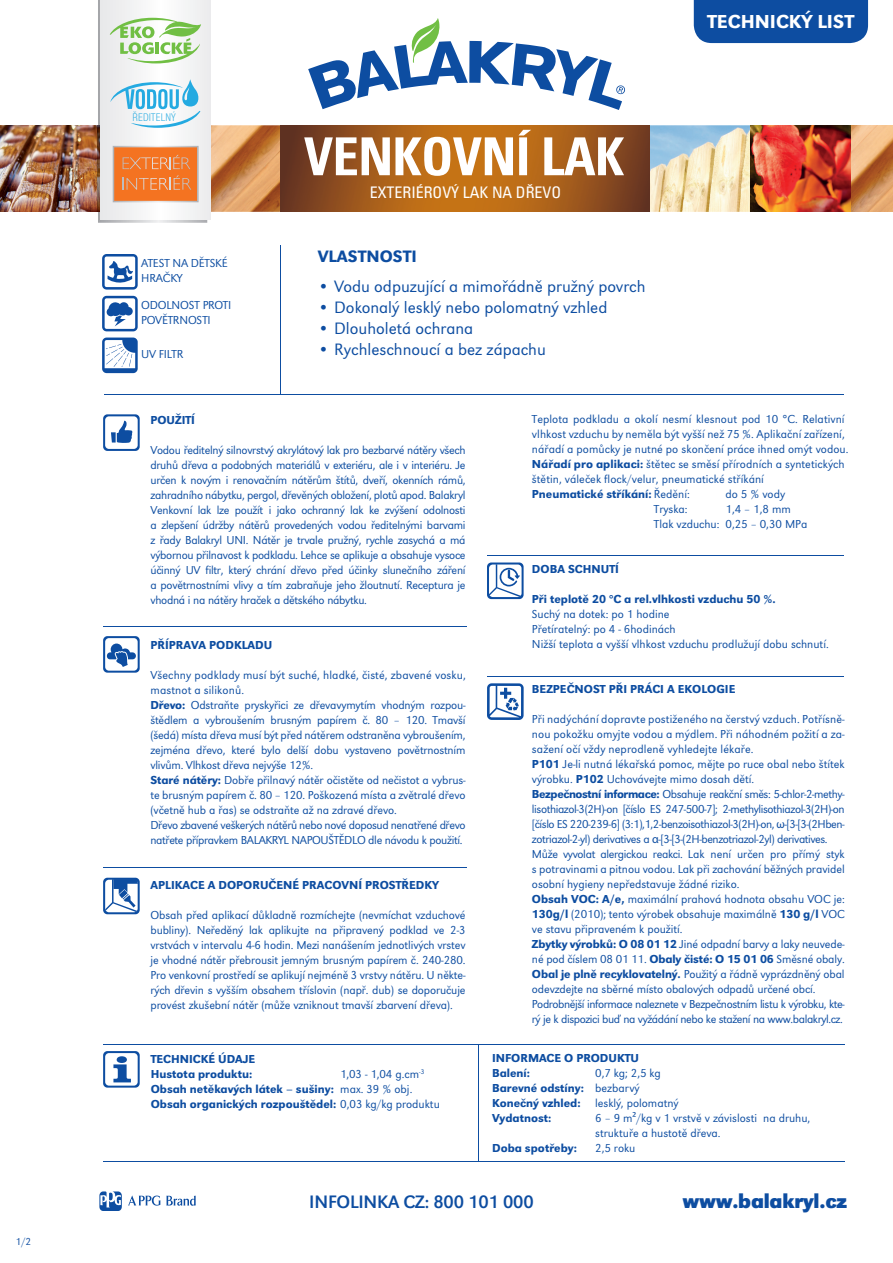
<style>
.page{position:relative;width:893px;height:1263px;background:#fff}
.page>*{position:absolute;margin:0;border:0;box-sizing:border-box;transform-origin:0 0}
.t1{font:700 condensed 52.35px "Univers CE";letter-spacing:-.01em;color:#fff}
.t2{font:700 20.85px "URW Grotesk TCE";letter-spacing:-.01em;color:#0d4da1}
.t3{font:500 19.5px "URW Grotesk TCE";color:#fff}
.t4{font:18.75px "URW Grotesk TCE";letter-spacing:-.01em;color:#0d4da1}
.t5{font:300 17.1px "URW Grotesk TCE";color:#0d4da1}
.t6{font:500 17.1px "URW Grotesk TCE";color:#0d4da1}
.t7{font:condensed 15.9px "Univers CE";color:#fff}
.t8{font:300 12px/15px "URW Grotesk TCE";letter-spacing:-.005em;color:#0d4da1}
.t9{font:500 12px/15px "URW Grotesk TCE";color:#0d4da1}
.t10{font:300 condensed 11.55px "Nimbus Sans DCE";color:#24aae1;scale:.96 1}
.t11{font:300 10.5px "URW Grotesk TCE";color:#0d4da1}
.s1{font-weight:500}
.s2{font-weight:300}
.s3{font-family:"Myriad Pro";font-weight:400}
</style>
<div class="page">
<hr style="left:104px;top:394px;width:740px;height:1px;background:#0d4da1">
<hr style="left:280px;top:245px;width:1px;height:148px;background:#0d4da1">
<svg style="left:99px;top:1191px;width:23px;height:20px"></svg>
<svg style="left:128px;top:1195px;width:68px;height:11px"></svg>
<img style="left:0;top:125px;width:893px;height:87px">
<svg style="left:308px;top:18px;width:317px;height:92px"></svg>
<div style="left:101px;top:0;width:109px;height:220px;background:#ececee"></div>
<svg style="left:98px;top:0;width:109px;height:223px"></svg>
<svg style="left:103px;top:414px;width:37px;height:37px"></svg>
<hr style="left:103px;top:626px;width:364px;height:1px;background:#0d4da1">
<svg style="left:103px;top:636px;width:37px;height:37px"></svg>
<hr style="left:103px;top:867px;width:364px;height:1px;background:#0d4da1">
<svg style="left:103px;top:878px;width:37px;height:36px"></svg>
<hr style="left:487px;top:676px;width:357px;height:1px;background:#0d4da1">
<svg style="left:487px;top:683px;width:37px;height:37px"></svg>
<div style="left:694px;top:0;width:174px;height:43px;background:#0d4da1"></div>
<svg style="left:102px;top:338px;width:36px;height:35px"></svg>
<svg style="left:102px;top:254px;width:36px;height:36px"></svg>
<svg style="left:102px;top:296px;width:36px;height:35px"></svg>
<svg style="left:487px;top:562px;width:37px;height:37px"></svg>
<hr style="left:487px;top:555px;width:357px;height:1px;background:#0d4da1">
<hr style="left:478px;top:1044px;width:1px;height:117px;background:#0d4da1">
<hr style="left:103px;top:1161px;width:741px;height:1px;background:#0d4da1">
<hr style="left:103px;top:1044px;width:741px;height:1px;background:#0d4da1">
<svg style="left:103px;top:1051px;width:37px;height:36px"></svg>
<p class="t11" style="left:16px;top:1237px;width:17px">1/2</p>
<p class="t10" style="left:133px;top:110px;width:46px">ŘEDITELNÝ</p>
<p class="t8" style="left:141px;top:257px;width:88px">ATEST NA DĚTSKÉ<br>HRAČKY</p>
<p class="t8" style="left:141px;top:298px;width:92px">ODOLNOST PROTI<br>POVĚTRNOSTI</p>
<p class="t8" style="left:141px;top:348px;width:44px">UV FILTR</p>
<h1 class="t1" style="left:304px;top:137px;width:322px">VENKOVNÍ LAK</h1>
<h3 class="t7" style="left:370px;top:186px;width:193px">EXTERIÉROVÝ LAK NA DŘEVO</h3>
<h3 class="t6" style="left:318px;top:249px;width:100px">VLASTNOSTI</h3>
<h3 class="t5" style="left:318px;top:280px;width:329px">• Vodu odpuzující a mimořádně pružný povrch</h3>
<h3 class="t5" style="left:318px;top:301px;width:291px">• Dokonalý lesklý nebo polomatný vzhled</h3>
<h3 class="t5" style="left:318px;top:322px;width:157px">• Dlouholetá ochrana</h3>
<h3 class="t5" style="left:318px;top:343px;width:230px">• Rychleschnoucí a bez zápachu</h3>
<h3 class="t3" style="left:708px;top:14px;width:148px">TECHNICKÝ LIST</h3>
<p class="t9" style="left:150px;top:414px;width:46px">POUŽITÍ</p>
<p class="t8" style="left:150px;top:444px;width:317px;text-align:justify">Vodou ředitelný silnovrstvý akrylátový lak pro bezbarvé nátěry všech druhů dřeva a podobných materiálů v exteriéru, ale i v interiéru. Je určen k novým i renovačním nátěrům štítů, dveří, okenních rámů, zahradního nábytku, pergol, dřevěných obložení, plotů apod. Balakryl Venkovní lak lze použít i jako ochranný lak ke zvýšení odolnosti a zlepšení údržby nátěrů provedených vodou ředitelnými barvami z řady Balakryl UNI. Nátěr je trvale pružný, rychle zasychá a má výbornou přilnavost k podkladu. Lehce se aplikuje a obsahuje vysoce účinný UV filtr, který chrání dřevo před účinky slunečního záření a povětrnostními vlivy a tím zabraňuje jeho žloutnutí. Receptura je vhodná i na nátěry hraček a dětského nábytku.</p>
<p class="t9" style="left:150px;top:639px;width:123px">PŘÍPRAVA PODKLADU</p>
<p class="t8" style="left:150px;top:669px;width:317px">Všechny podklady musí být suché, hladké, čisté, zbavené vosku, mastnot a silikonů.<br><span class="s1">Dřevo:</span> Odstraňte pryskyřici ze dřevavymytím vhodným rozpou&shy;štědlem a vybroušením brusným papírem č. 80 – 120. Tmavší (šedá) místa dřeva musí být před nátěrem odstraněna vybroušením, zejména dřevo, které bylo delší dobu vystaveno povětrnostním vlivům. Vlhkost dřeva nejvýše 12%.<br><span class="s1">Staré nátěry:</span> Dobře přilnavý nátěr očistěte od nečistot a vybrus&shy;te brusným papírem č. 80 – 120. Poškozená místa a zvětralé dřevo (včetně hub a řas) se odstraňte až na zdravé dřevo.<br>Dřevo zbavené veškerých nátěrů nebo nové doposud nenatřené dřevo natřete přípravkem BALAKRYL NAPOUŠTĚDLO dle návodu k použití.</p>
<p class="t9" style="left:150px;top:879px;width:290px">APLIKACE A DOPORUČENÉ PRACOVNÍ PROSTŘEDKY</p>
<p class="t8" style="left:150px;top:909px;width:317px;text-align:justify">Obsah před aplikací důkladně rozmíchejte (nevmíchat vzduchové bubliny). Neředěný lak aplikujte na připravený podklad ve 2-3 vrstvách v intervalu 4-6 hodin. Mezi nanášením jednotlivých vrstev je vhodné nátěr přebrousit jemným brusným papírem č. 240-280.<br>Pro venkovní prostředí se aplikují nejméně 3 vrstvy nátěru. U někte&shy;rých dřevin s vyšším obsahem tříslovin (např. dub) se doporučuje provést zkušební nátěr (může vzniknout tmavší zbarvení dřeva).</p>
<p class="t9" style="left:151px;top:1053px;width:106px">TECHNICKÉ ÚDAJE<br>Hustota produktu:</p>
<p class="t9" style="left:151px;top:1068px;width:291px;text-indent:190px"><span class="s2">1,03 - 1,04 g.cm</span><sup>-3<br></sup>Obsah netěkavých látek – sušiny: <span class="s2">max. 39 % obj.<br></span>Obsah organických rozpouštědel: <span class="s2">0,03 kg/kg produktu</span></p>
<p class="t8" style="left:532px;top:413px;width:318px">Teplota podkladu a okolí nesmí klesnout pod 10 °C. Relativní vlhkost vzduchu by neměla být vyšší než 75 %. Aplikační zařízení, nářadí a pomůcky je nutné po skončení práce ihned omýt vodou.<br><span class="s1">Nářadí pro aplikaci:</span> štětec se směsí přírodních a syntetických štětin, váleček flock/velur, pneumatické stříkání<br><span class="s1">Pneumatické stříkání:</span> Ředění:</p>
<p class="t8" style="left:725px;top:488px;width:61px">do 5 % vody</p>
<p class="t8" style="left:654px;top:503px;width:35px">Tryska:</p>
<p class="t8" style="left:654px;top:503px;width:155px;text-indent:72px">1,4 – 1,8 mm<br>Tlak vzduchu: 0,25 – 0,30 MPa</p>
<p class="t9" style="left:532px;top:563px;width:88px">DOBA SCHNUTÍ</p>
<p class="t9" style="left:532px;top:593px;width:245px">Při teplotě 20 °C a rel.vlhkosti vzduchu 50 %.</p>
<p class="t8" style="left:532px;top:608px;width:298px">Suchý na dotek: po 1 hodine<br>Přetíratelný: po 4 - 6hodinách<br>Nižší teplota a vyšší vlhkost vzduchu prodlužují dobu schnutí.</p>
<p class="t9" style="left:532px;top:683px;width:205px">BEZPEČNOST PŘI PRÁCI A EKOLOGIE</p>
<p class="t8" style="left:532px;top:713px;width:314px">Při nadýchání dopravte postiženého na čerstvý vzduch. Potřísně&shy;nou pokožku omyjte vodou a mýdlem. Při náhodném požití a za&shy;sažení očí vždy neprodleně vyhledejte lékaře.<br><span class="s1">P101</span> Je-li nutná lékařská pomoc, mějte po ruce obal nebo štítek výrobku. <span class="s1">P102</span> Uchovávejte mimo dosah dětí.<br><span class="s1">Bezpečnostní informace:</span> Obsahuje reakční směs: 5-chlor-2-methy&shy;lisothiazol-3(2H)-on [číslo ES 247-500-7]; 2-methylisothiazol-3(2H)-on [číslo ES 220-239-6] (3:1),1,2-benzoisothiazol-3(2H)-on, <span class="s3">ω</span>-[3-[3-(2Hben&shy;zotriazol-2-yl) derivatives a <span class="s3">α</span>-[3-[3-(2H-benzotriazol-2yl) derivatives.<br>Může vyvolat alergickou reakci. Lak není určen pro přímý styk s potravinami a pitnou vodou. Lak při zachování běžných pravidel osobní hygieny nepředstavuje žádné riziko.<br><span class="s1">Obsah VOC: A/e,</span> maximální prahová hodnota obsahu VOC je:<br><span class="s1">130g/l</span> (2010); tento výrobek obsahuje maximálně <span class="s1">130 g/l</span> VOC ve stavu připraveném k použití.<br><span class="s1">Zbytky výrobků: O 08 01 12</span> Jiné odpadní barvy a laky neuvede&shy;né pod číslem 08 01 11. <span class="s1">Obaly čisté: O 15 01 06</span> Směsné obaly.<br><span class="s1">Obal je plně recyklovatelný.</span> Použitý a řádně vyprázdněný obal odevzdejte na sběrné místo obalových odpadů určené obcí.<br>Podrobnější informace naleznete v Bezpečnostním listu k výrobku, kte&shy;rý je k dispozici buď na vyžádání nebo ke stažení na www.balakryl.cz.</p>
<p class="t9" style="left:492px;top:1052px;width:148px">INFORMACE O PRODUKTU<br>Balení:</p>
<p class="t9" style="left:492px;top:1067px;width:188px;text-indent:103px"><span class="s2">0,7 kg; 2,5 kg<br></span>Barevné odstíny: <span class="s2">bezbarvý<br></span>Konečný vzhled: <span class="s2">lesklý, polomatný<br></span>Vydatnost:</p>
<p class="t8" style="left:595px;top:1112px;width:217px">6 – 9 m<span class="s3">²</span>/kg v 1 vrstvě v závislosti na druhu, struktuře a hustotě dřeva.</p>
<p class="t9" style="left:492px;top:1142px;width:86px">Doba spotřeby:</p>
<p class="t8" style="left:595px;top:1142px;width:42px">2,5 roku</p>
<h3 class="t4" style="left:309px;top:1195px;width:226px">INFOLINKA CZ: 800 101 000</h3>
<h2 class="t2" style="left:682px;top:1189px;width:166px">www.balakryl.cz</h2>
</div>
